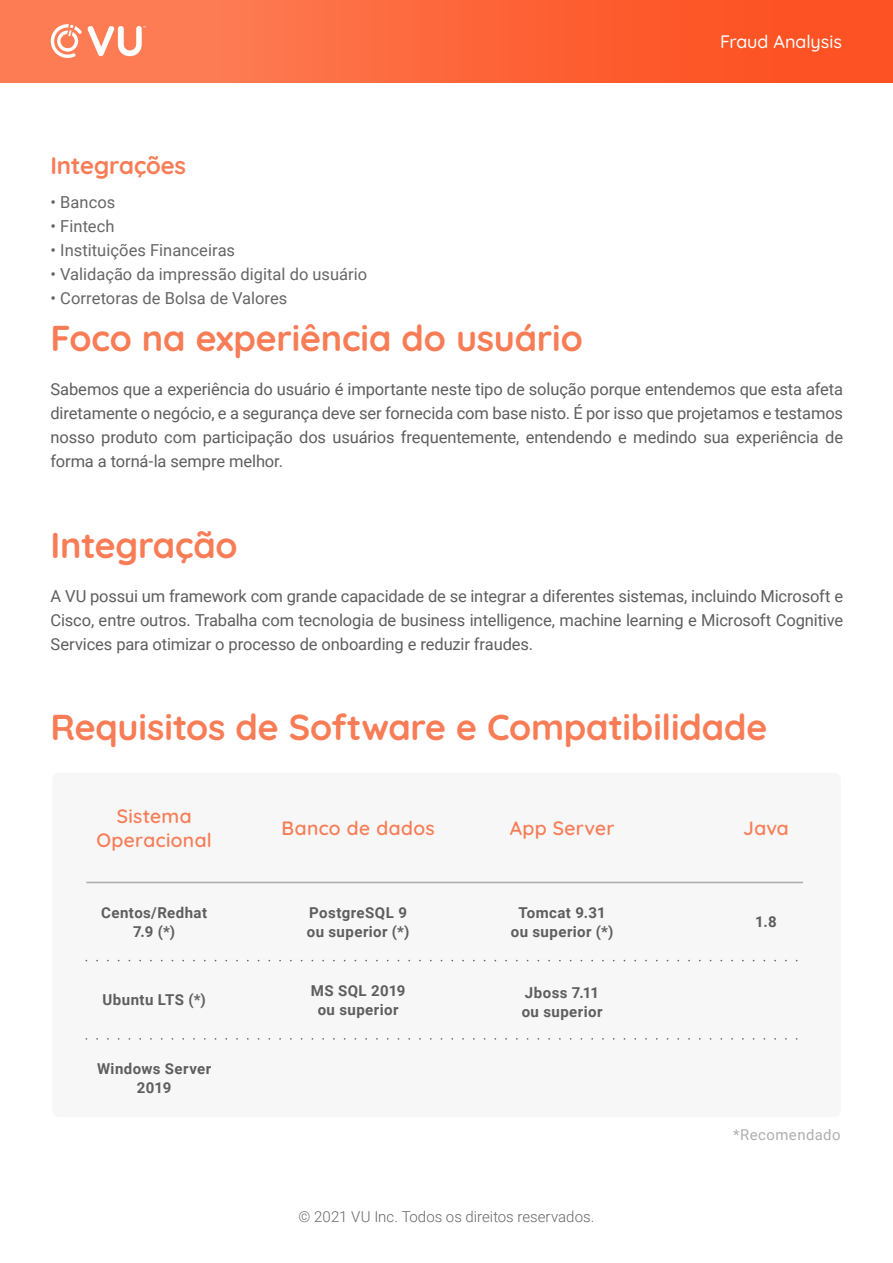
<style>
.page{position:relative;width:893px;height:1263px;background:#fff}
.page>*{position:absolute;margin:0;border:0;box-sizing:border-box;transform-origin:0 0}
.t1{font:700 36px "Quicksand";letter-spacing:-.005em;color:#f87c56}
.t2{font:700 24px "Quicksand";letter-spacing:-.005em;color:#f87c56}
.t3{font:600 19.35px/23.5px "Quicksand";letter-spacing:.02em;color:#f87c56;text-align:center}
.t4{font:500 18px "Quicksand";letter-spacing:-.005em;color:#fff}
.t5{font:16.5px/24px "Roboto";letter-spacing:-.01em;color:#5e5e5e;text-align:justify}
.t6{font:16.5px "Roboto";color:#666}
.t7{font:700 15px/19.4px "Roboto";letter-spacing:.03em;color:#5e5e5e;text-align:center}
.t8{font:300 15px "Roboto";color:#666}
.t9{font:15px "Roboto";letter-spacing:.03em;color:#5e5e5e}
</style>
<div class="page">
<div style="left:0;top:0;width:893px;height:82px;background:linear-gradient(to right,#fd835c,#fd4d1d)"></div>
<svg style="left:88px;top:26px;width:58px;height:30px"></svg>
<svg style="left:51px;top:24px;width:31px;height:34px"></svg>
<div style="left:52px;top:773px;width:789px;height:344px;background:#f7f7f7;border-radius:7px"></div>
<svg style="left:86px;top:960px;width:712px;height:1px"></svg>
<hr style="left:86px;top:882px;width:717px;height:1px;background:#666">
<svg style="left:86px;top:1038px;width:712px;height:2px"></svg>
<h2 class="t2" style="left:50px;top:147px;width:137px">Integrações</h2>
<p class="t6" style="left:51px;top:191px;width:66px">• Bancos</p>
<p class="t6" style="left:51px;top:215px;width:66px">• Fintech</p>
<p class="t6" style="left:51px;top:239px;width:186px">• Instituições Financeiras</p>
<p class="t6" style="left:51px;top:263px;width:318px">• Validação da impressão digital do usuário</p>
<p class="t6" style="left:51px;top:287px;width:238px">• Corretoras de Bolsa de Valores</p>
<h1 class="t1" style="left:50px;top:311px;width:534px">Foco na experiência do usuário</h1>
<p class="t4" style="left:720px;top:27px;width:123px">Fraud Analysis</p>
<p class="t5" style="left:51px;top:377px;width:794px">Sabemos que a experiência do usuário é importante neste tipo de solução porque entendemos que esta afeta diretamente o negócio, e a segurança deve ser fornecida com base nisto. É por isso que projetamos e testamos nosso produto com participação dos usuários frequentemente, entendendo e medindo sua experiência de forma a torná-la sempre melhor.</p>
<h1 class="t1" style="left:50px;top:518px;width:189px">Integração</h1>
<p class="t5" style="left:51px;top:584px;width:794px">A VU possui um framework com grande capacidade de se integrar a diferentes sistemas, incluindo Microsoft e Cisco, entre outros. Trabalha com tecnologia de business intelligence, machine learning e Microsoft Cognitive Services para otimizar o processo de onboarding e reduzir fraudes.</p>
<h1 class="t1" style="left:50px;top:699px;width:718px">Requisitos de Software e Compatibilidade</h1>
<p class="t3" style="left:96px;top:802px;width:117px">Sistema<br>Operacional</p>
<p class="t7" style="left:101px;top:902px;width:108px">Centos/Redhat<br>7.9 (*)</p>
<p class="t7" style="left:102px;top:990px;width:105px">Ubuntu LTS (*)</p>
<p class="t7" style="left:97px;top:1058px;width:116px">Windows Server<br>2019</p>
<p class="t3" style="left:282px;top:814px;width:154px">Banco de dados</p>
<p class="t3" style="left:510px;top:814px;width:106px">App Server</p>
<p class="t7" style="left:307px;top:902px;width:104px;text-align:left">PostgreSQL 9 ou superior (*)</p>
<p class="t7" style="left:511px;top:902px;width:104px">Tomcat 9.31 ou superior (*)</p>
<p class="t7" style="left:311px;top:980px;width:96px">MS SQL 2019 ou superior</p>
<p class="t7" style="left:522px;top:982px;width:82px;text-align:left">Jboss 7.11 ou superior</p>
<p class="t8" style="left:299px;top:1206px;width:297px">© 2021 VU Inc. Todos os direitos reservados.</p>
<p class="t3" style="left:743px;top:814px;width:47px">Java</p>
<p class="t7" style="left:755px;top:911px;width:23px">1.8</p>
<p class="t9" style="left:733px;top:1124px;width:109px">*Recomendado</p>
</div>
